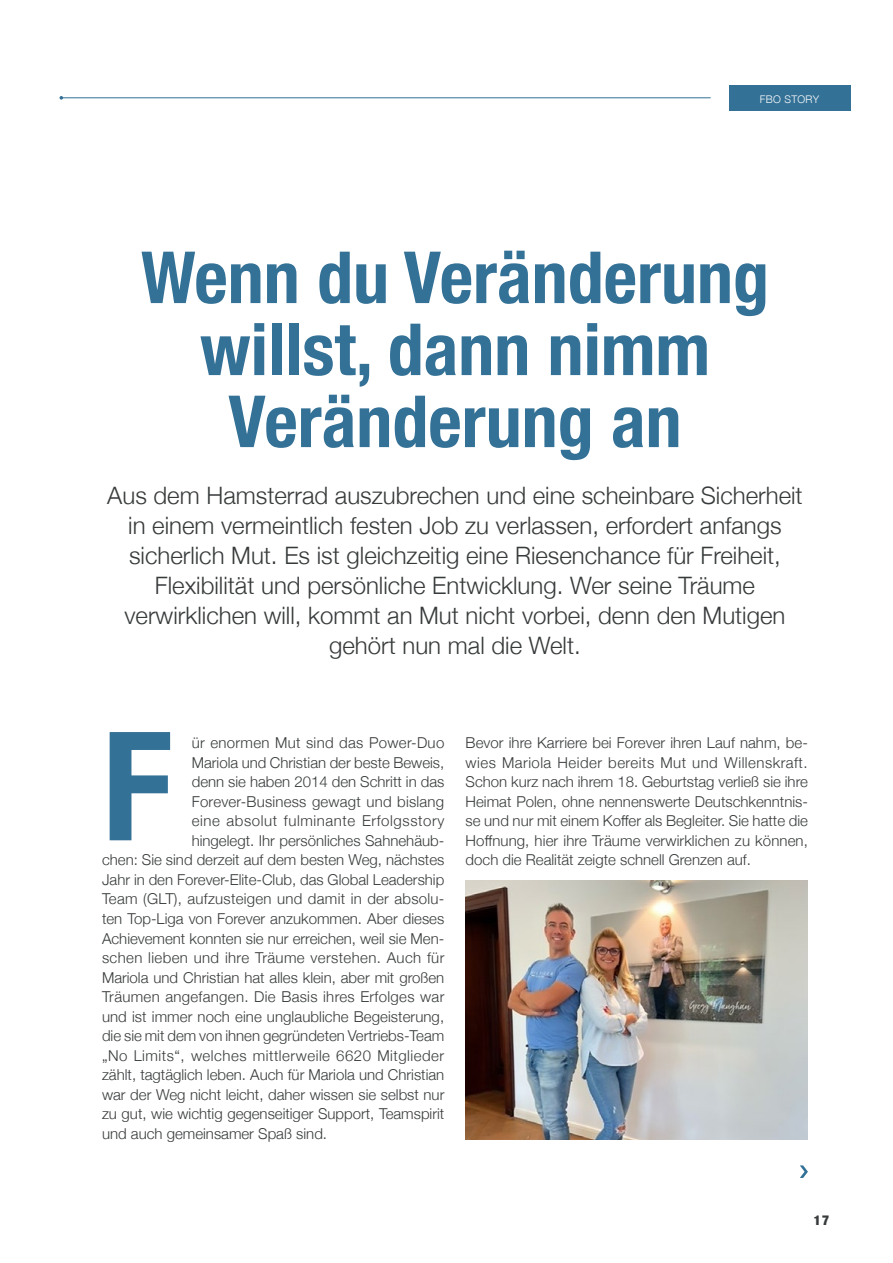
<style>
.page{position:relative;width:893px;height:1263px;background:#fff}
.page>*{position:absolute;margin:0;border:0;box-sizing:border-box;transform-origin:0 0}
.t1{font:700 condensed 151.65px "Helvetica Neue";color:#347196}
.t2{font:700 condensed 72px/72px "Helvetica Neue";color:#347196;text-align:center}
.t3{font:300 24px/30px "Helvetica Neue";color:#373a3b;text-align:center}
.t4{font:300 15px/19.5px "Helvetica Neue";color:#373a3b;text-align:justify}
.t5{font:300 15px "Helvetica Neue";letter-spacing:.02em;color:#373a3b}
.t6{font:300 15px "Helvetica Neue";letter-spacing:.035em;color:#373a3b}
.t7{font:300 15px "Helvetica Neue";letter-spacing:.025em;color:#373a3b}
.t8{font:300 15px "Helvetica Neue";letter-spacing:.04em;color:#373a3b}
.t9{font:900 condensed 13.5px "Helvetica Neue";color:#373a3b}
.t10{font:300 10.5px "Helvetica Neue";letter-spacing:.03em;color:#fff}
</style>
<div class="page">
<hr style="left:0;top:663px;width:1px;height:600px;background:#373a3b">
<div style="left:729px;top:85px;width:121px;height:26px;background:#347196"></div>
<hr style="left:61px;top:97px;width:649px;height:1px;background:#347196">
<img style="left:466px;top:881px;width:342px;height:259px">
<svg style="left:800px;top:1165px;width:8px;height:13px"></svg>
<p class="t10" style="left:760px;top:91px;width:61px">FBO STORY</p>
<h2 class="t2" style="left:141px;top:236px;width:629px">Wenn du Veränderung willst, dann nimm<br>Veränderung an</h2>
<p class="t3" style="left:107px;top:478px;width:697px">Aus dem Hamsterrad auszubrechen und eine scheinbare Sicherheit in einem vermeintlich festen Job zu verlassen, erfordert anfangs sicherlich Mut. Es ist gleichzeitig eine Riesenchance für Freiheit, Flexibilität und persönliche Entwicklung. Wer seine Träume verwirklichen will, kommt an Mut nicht vorbei, denn den Mutigen gehört nun mal die Welt.</p>
<h1 class="t1" style="left:102px;top:660px;width:72px">F</h1>
<p class="t5" style="left:192px;top:731px;width:254px">ür enormen Mut sind das Power-Duo</p>
<p class="t4" style="left:192px;top:752px;width:254px">Mariola und Christian der beste Beweis,</p>
<p class="t4" style="left:192px;top:771px;width:254px">denn sie haben 2014 den Schritt in das</p>
<p class="t4" style="left:192px;top:791px;width:254px">Forever-Business gewagt und bislang</p>
<p class="t8" style="left:192px;top:809px;width:254px">eine absolut fulminante Erfolgsstory</p>
<p class="t4" style="left:192px;top:830px;width:254px">hingelegt. Ihr persönliches Sahnehäub-</p>
<p class="t4" style="left:102px;top:849px;width:344px">chen: Sie sind derzeit auf dem besten Weg, nächstes</p>
<p class="t4" style="left:102px;top:869px;width:344px">Jahr in den Forever-Elite-Club, das Global Leadership</p>
<p class="t5" style="left:102px;top:887px;width:344px">Team (GLT), aufzusteigen und damit in der absolu-</p>
<p class="t4" style="left:102px;top:908px;width:344px">ten Top-Liga von Forever anzukommen. Aber dieses</p>
<p class="t4" style="left:102px;top:927px;width:344px">Achievement konnten sie nur erreichen, weil sie Men-</p>
<p class="t7" style="left:102px;top:945px;width:344px">schen lieben und ihre Träume verstehen. Auch für</p>
<p class="t4" style="left:102px;top:966px;width:344px">Mariola und Christian hat alles klein, aber mit großen</p>
<p class="t5" style="left:102px;top:984px;width:344px">Träumen angefangen. Die Basis ihres Erfolges war</p>
<p class="t4" style="left:102px;top:1005px;width:344px">und ist immer noch eine unglaubliche Begeisterung,</p>
<p class="t4" style="left:102px;top:1025px;width:344px">die sie mit dem von ihnen gegründeten Vertriebs-Team</p>
<p class="t6" style="left:102px;top:1043px;width:344px">„No Limits“, welches mittlerweile 6620 Mitglieder</p>
<p class="t4" style="left:102px;top:1064px;width:344px">zählt, tagtäglich leben. Auch für Mariola und Christian</p>
<p class="t4" style="left:102px;top:1083px;width:344px">war der Weg nicht leicht, daher wissen sie selbst nur</p>
<p class="t4" style="left:102px;top:1103px;width:344px">zu gut, wie wichtig gegenseitiger Support, Teamspirit</p>
<p class="t4" style="left:102px;top:1122px;width:227px">und auch gemeinsamer Spaß sind.</p>
<p class="t4" style="left:466px;top:732px;width:344px">Bevor ihre Karriere bei Forever ihren Lauf nahm, be&shy;wies Mariola Heider bereits Mut und Willenskraft.<br>Schon kurz nach ihrem 18. Geburtstag verließ sie ihre Heimat Polen, ohne nennenswerte Deutschkenntnis&shy;se und nur mit einem Koffer als Begleiter. Sie hatte die Hoffnung, hier ihre Träume verwirklichen zu können, doch die Realität zeigte schnell Grenzen auf.</p>
<p class="t9" style="left:814px;top:1209px;width:17px">17</p>
</div>
